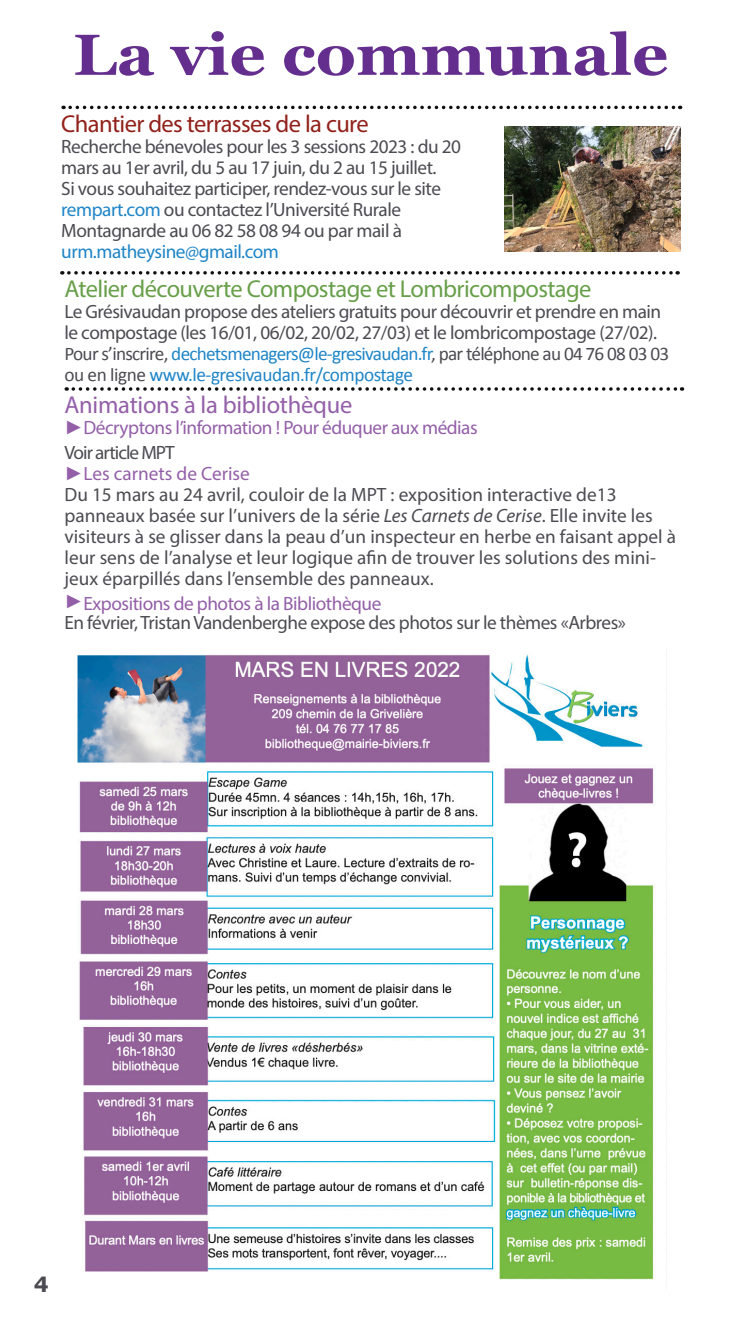
<style>
.page{position:relative;width:745px;height:1340px;background:#fff}
.page>*{position:absolute;margin:0;border:0;box-sizing:border-box;transform-origin:0 0}
.t1{font:700 57.75px "Georgia";color:#642e8e;scale:1.1 1}
.t2{font:24.5px "Myriad Pro";letter-spacing:-.025em;color:#689f4a}
.t3{font:24.5px "Myriad Pro";letter-spacing:-.025em;color:#91211b}
.t4{font:24.5px "Myriad Pro";letter-spacing:-.01em;color:#935fa8}
.t5{font:700 21px "Verdana";color:#4c4b52}
.t6{font:19.25px/21px "Myriad Pro";letter-spacing:-.025em;color:#4c4b52}
.t7{font:19.25px/21px "Myriad Pro";color:#4c4b52}
.t8{font:19.25px/21px "Calibri";letter-spacing:-.04em;color:#1f85c7}
.t9{font:19.25px "Myriad Pro";letter-spacing:-.025em;color:#935fa8}
.t10{font:19.25px "Myriad Pro";letter-spacing:-.025em;color:#1f85c7}
.t11{font:19.25px "Myriad Pro";color:#935fa8}
.t12{font:19.25px "Myriad Pro";letter-spacing:-.05em;color:#4c4b52}
.s1{color:#1f85c7}
.s2{color:#4c4b52}
.s3{font-family:"Arial"}
.s4{font-style:italic}
</style>
<div class="page">
<svg style="left:70px;top:106px;width:610px;height:3px"></svg>
<svg style="left:69px;top:271px;width:608px;height:3px"></svg>
<img style="left:77px;top:654px;width:577px;height:626px">
<img style="left:504px;top:127px;width:176px;height:124px">
<svg style="left:73px;top:387px;width:609px;height:4px"></svg>
<p class="t1" style="left:73px;top:11px;width:542px">La vie communale</p>
<p class="t3" style="left:61px;top:109px;width:309px">Chantier des terrasses de la cure</p>
<p class="t6" style="left:61px;top:136px;width:401px">Recherche bénevoles pour les 3 sessions 2023 : du 20 mars au 1er avril, du 5 au 17 juin, du 2 au 15 juillet.</p>
<p class="t6" style="left:61px;top:178px;width:381px">Si vous souhaitez participer, rendez-vous sur le site</p>
<p class="t6" style="left:61px;top:199px;width:342px"><span class="s1">rempart.com</span> ou contactez l’Université Rurale<br>Montagnarde au 06 82 58 08 94 ou par mail à</p>
<p class="t10" style="left:61px;top:240px;width:219px">urm.matheysine@gmail.com</p>
<p class="t2" style="left:64px;top:273px;width:528px">Atelier découverte Compostage et Lombricompostage</p>
<p class="t6" style="left:64px;top:300px;width:598px">Le Grésivaudan propose des ateliers gratuits pour découvrir et prendre en main le compostage (les 16/01, 06/02, 20/02, 27/03) et le lombricompostage (27/02).</p>
<p class="t8" style="left:64px;top:342px;width:605px"><span class="s2">Pour s’inscrire,</span> dechetsmenagers@le-gresivaudan.fr<span class="s2">, par téléphone au 04 76 08 03 03 ou en ligne</span> www.le-gresivaudan.fr/compostage</p>
<p class="t4" style="left:64px;top:390px;width:289px">Animations à la bibliothèque</p>
<p class="t9" style="left:64px;top:416px;width:414px"><span class="s3">►</span>Décryptons l’information ! Pour éduquer aux médias</p>
<p class="t12" style="left:64px;top:440px;width:112px">Voir article MPT</p>
<p class="t11" style="left:64px;top:461px;width:187px"><span class="s3">►</span>Les carnets de Cerise</p>
<p class="t7" style="left:64px;top:483px;width:612px">Du 15 mars au 24 avril, couloir de la MPT : exposition interactive de13 panneaux basée sur l’univers de la série <span class="s4">Les Carnets de Cerise</span>. Elle invite les visiteurs à se glisser dans la peau d’un inspecteur en herbe en faisant appel à leur sens de l’analyse et leur logique afin de trouver les solutions des mini&shy;jeux éparpillés dans l’ensemble des panneaux.</p>
<p class="t9" style="left:64px;top:591px;width:318px"><span class="s3">►</span>Expositions de photos à la Bibliothèque</p>
<p class="t6" style="left:64px;top:611px;width:562px">En février, Tristan Vandenberghe expose des photos sur le thèmes «Arbres»</p>
<p class="t5" style="left:34px;top:1270px;width:16px">4</p>
</div>
